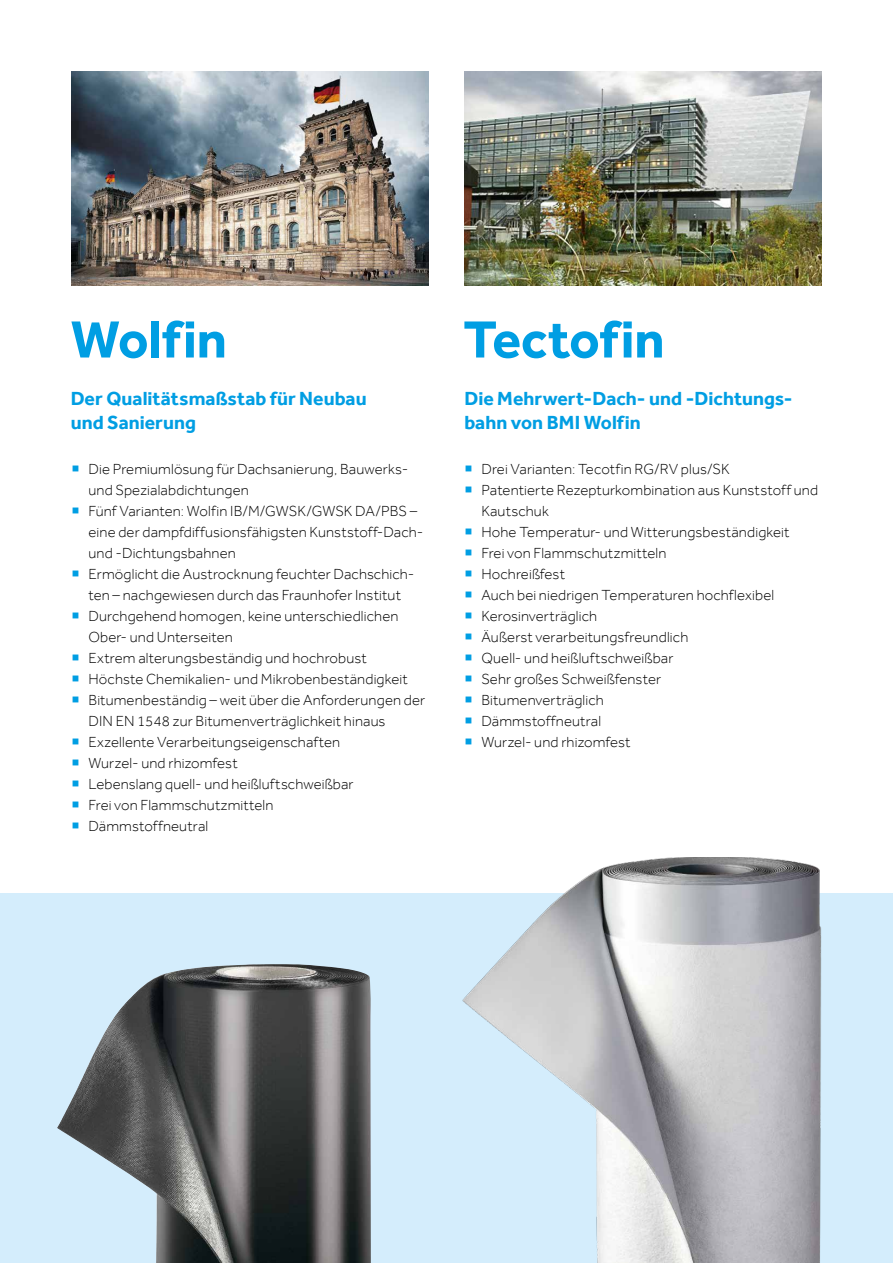
<style>
.page{position:relative;width:893px;height:1263px;background:#fff}
.page>*{position:absolute;margin:0;border:0;box-sizing:border-box;transform-origin:0 0}
.t1{font:700 54px "Effra";letter-spacing:-.005em;color:#009ee3}
.t2{font:700 19.5px/24px "Effra";color:#009ee3}
.t3{font:300 15px/21px "Effra";letter-spacing:.01em;color:#000}
.s1{color:#009ee3}
</style>
<div class="page">
<div style="left:0;top:893px;width:893px;height:370px;background:#d4edfc"></div>
<img style="left:72px;top:71px;width:357px;height:215px">
<img style="left:464px;top:71px;width:357px;height:215px">
<img style="left:462px;top:857px;width:360px;height:406px">
<img style="left:57px;top:964px;width:314px;height:299px">
<h1 class="t1" style="left:71px;top:307px;width:158px">Wolfin</h1>
<h2 class="t2" style="left:71px;top:386px;width:297px">Der Qualitätsmaßstab für Neubau und Sanierung</h2>
<p class="t3" style="left:88px;top:459px;width:321px;text-indent:-17px"><span class="s1">○</span> Die Premiumlösung für Dachsanierung, Bauwerks&shy;und Spezialabdichtungen</p>
<p class="t3" style="left:88px;top:501px;width:336px;text-indent:-17px"><span class="s1">○</span> Fünf Varianten: Wolfin IB/M/GWSK/GWSK DA/PBS – eine der dampfdiffusionsfähigsten Kunststoff-Dach&shy;und -Dichtungsbahnen</p>
<p class="t3" style="left:71px;top:564px;width:344px;text-align:center"><span class="s1">○</span> Ermöglicht die Austrocknung feuchter Dachschich&shy;ten – nachgewiesen durch das Fraunhofer Institut</p>
<p class="t3" style="left:88px;top:606px;width:312px;text-indent:-17px"><span class="s1">○</span> Durchgehend homogen, keine unterschiedlichen<br>Ober- und Unterseiten</p>
<p class="t3" style="left:71px;top:648px;width:297px"><span class="s1">○</span> Extrem alterungsbeständig und hochrobust</p>
<p class="t3" style="left:71px;top:669px;width:338px"><span class="s1">○</span> Höchste Chemikalien- und Mikrobenbeständigkeit</p>
<p class="t3" style="left:88px;top:690px;width:338px;text-indent:-17px"><span class="s1">○</span> Bitumenbeständig – weit über die Anforderungen der<br>DIN EN 1548 zur Bitumenverträglichkeit hinaus</p>
<p class="t3" style="left:71px;top:732px;width:270px"><span class="s1">○</span> Exzellente Verarbeitungseigenschaften</p>
<p class="t3" style="left:71px;top:753px;width:168px"><span class="s1">○</span> Wurzel- und rhizomfest</p>
<p class="t3" style="left:71px;top:774px;width:284px"><span class="s1">○</span> Lebenslang quell- und heißluftschweißbar</p>
<p class="t3" style="left:71px;top:795px;width:204px"><span class="s1">○</span> Frei von Flammschutzmitteln</p>
<p class="t3" style="left:71px;top:816px;width:138px"><span class="s1">○</span> Dämmstoffneutral</p>
<h1 class="t1" style="left:463px;top:307px;width:203px">Tectofin</h1>
<h2 class="t2" style="left:464px;top:386px;width:330px">Die Mehrwert-Dach- und -Dichtungs&shy;bahn von BMI Wolfin</h2>
<p class="t3" style="left:464px;top:459px;width:267px"><span class="s1">○</span> Drei Varianten: Tecotfin RG/RV plus/SK</p>
<p class="t3" style="left:481px;top:480px;width:338px;text-indent:-17px"><span class="s1">○</span> Patentierte Rezepturkombination aus Kunststoff und<br>Kautschuk</p>
<p class="t3" style="left:464px;top:522px;width:327px"><span class="s1">○</span> Hohe Temperatur- und Witterungsbeständigkeit</p>
<p class="t3" style="left:464px;top:543px;width:204px"><span class="s1">○</span> Frei von Flammschutzmitteln</p>
<p class="t3" style="left:464px;top:564px;width:102px"><span class="s1">○</span> Hochreißfest</p>
<p class="t3" style="left:464px;top:585px;width:311px"><span class="s1">○</span> Auch bei niedrigen Temperaturen hochflexibel</p>
<p class="t3" style="left:464px;top:606px;width:134px"><span class="s1">○</span> Kerosinverträglich</p>
<p class="t3" style="left:464px;top:627px;width:225px"><span class="s1">○</span> Äußerst verarbeitungsfreundlich</p>
<p class="t3" style="left:464px;top:648px;width:211px"><span class="s1">○</span> Quell- und heißluftschweißbar</p>
<p class="t3" style="left:464px;top:669px;width:198px"><span class="s1">○</span> Sehr großes Schweißfenster</p>
<p class="t3" style="left:464px;top:690px;width:141px"><span class="s1">○</span> Bitumenverträglich</p>
<p class="t3" style="left:464px;top:711px;width:138px"><span class="s1">○</span> Dämmstoffneutral</p>
<p class="t3" style="left:464px;top:732px;width:168px"><span class="s1">○</span> Wurzel- und rhizomfest</p>
</div>
